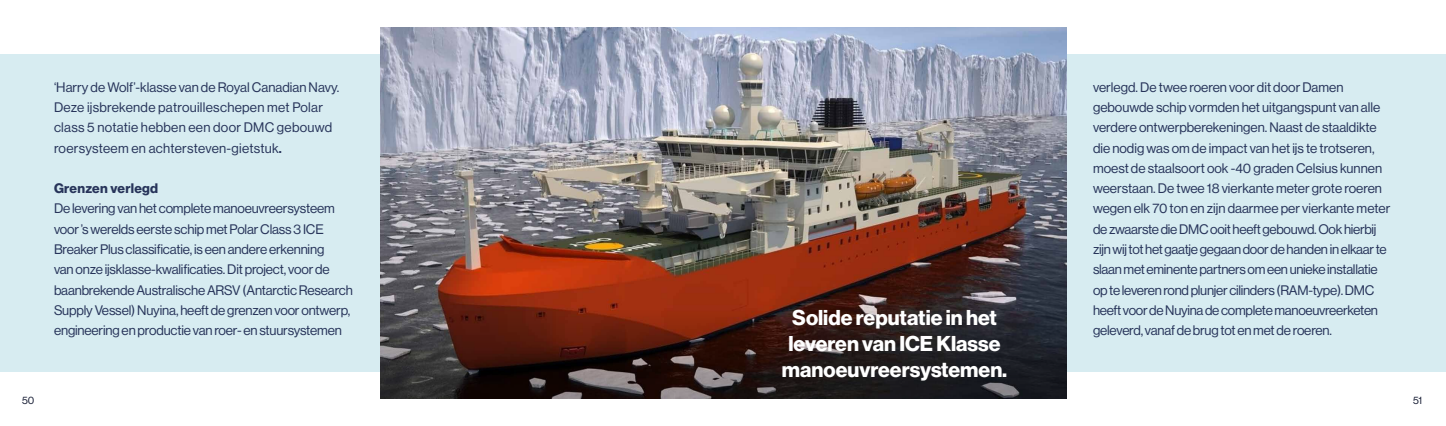
<style>
.page{position:relative;width:1446px;height:426px;background:#fff}
.page>*{position:absolute;margin:0;border:0;box-sizing:border-box;transform-origin:0 0}
.t1{font:21px/26.2px "N Haas Grotesk DS Pro 75 Bd";color:#fff;text-align:center}
.t2{font:13.5px/20.2px "N Haas Grotesk DS Pro 55 Rg";letter-spacing:-.01em;color:#27345a}
.t3{font:13.5px/20.2px "N Haas Grotesk DS Pro 55 Rg";letter-spacing:.02em;color:#27345a}
.t4{font:13.5px "N Haas Grotesk DS Pro 75 Bd";letter-spacing:.02em;color:#27345a}
.t5{font:10.5px "N Haas Grotesk DS Pro 55 Rg";color:#161c33}
.s1{font-family:"N Haas Grotesk DS Pro 65 Md"}
</style>
<div class="page">
<div style="left:0;top:54px;width:1446px;height:317px;background:#d7ecf1"></div>
<img style="left:380px;top:27px;width:686px;height:268px">
<svg style="left:380px;top:295px;width:686px;height:103px;background:#402521"></svg>
<p class="t3" style="left:54px;top:77px;width:287px">‘Harry de Wolf’-klasse van de Royal Canadian Navy.<br>Deze ijsbrekende patrouilleschepen met Polar class 5 notatie hebben een door DMC gebouwd roersysteem en achtersteven-gietstuk<span class="s1">.</span></p>
<p class="t4" style="left:54px;top:180px;width:106px">Grenzen verlegd</p>
<p class="t2" style="left:54px;top:198px;width:300px">De levering van het complete manoeuvreersysteem voor ’s werelds eerste schip met Polar Class 3 ICE Breaker Plus classificatie, is een andere erkenning<br>van onze ijsklasse-kwalificaties. Dit project, voor de baanbrekende Australische ARSV (Antarctic Research Supply Vessel) Nuyina, heeft de grenzen voor ontwerp, engineering en productie van roer- en stuursystemen</p>
<p class="t5" style="left:22px;top:394px;width:14px">50</p>
<h1 class="t1" style="left:782px;top:304px;width:227px">Solide reputatie in het leveren van ICE Klasse manoeuvreersystemen.</h1>
<p class="t2" style="left:1093px;top:77px;width:299px">verlegd. De twee roeren voor dit door Damen gebouwde schip vormden het uitgangspunt van alle verdere ontwerpberekeningen. Naast de staaldikte die nodig was om de impact van het ijs te trotseren, moest de staalsoort ook -40 graden Celsius kunnen weerstaan. De twee 18 vierkante meter grote roeren wegen elk 70 ton en zijn daarmee per vierkante meter de zwaarste die DMC ooit heeft gebouwd. Ook hierbij zijn wij tot het gaatje gegaan door de handen in elkaar te slaan met eminente partners om een unieke installatie op te leveren rond plunjer cilinders (RAM-type). DMC heeft voor de Nuyina de complete manoeuvreerketen geleverd, vanaf de brug tot en met de roeren.</p>
<p class="t5" style="left:1413px;top:394px;width:11px">51</p>
</div>
